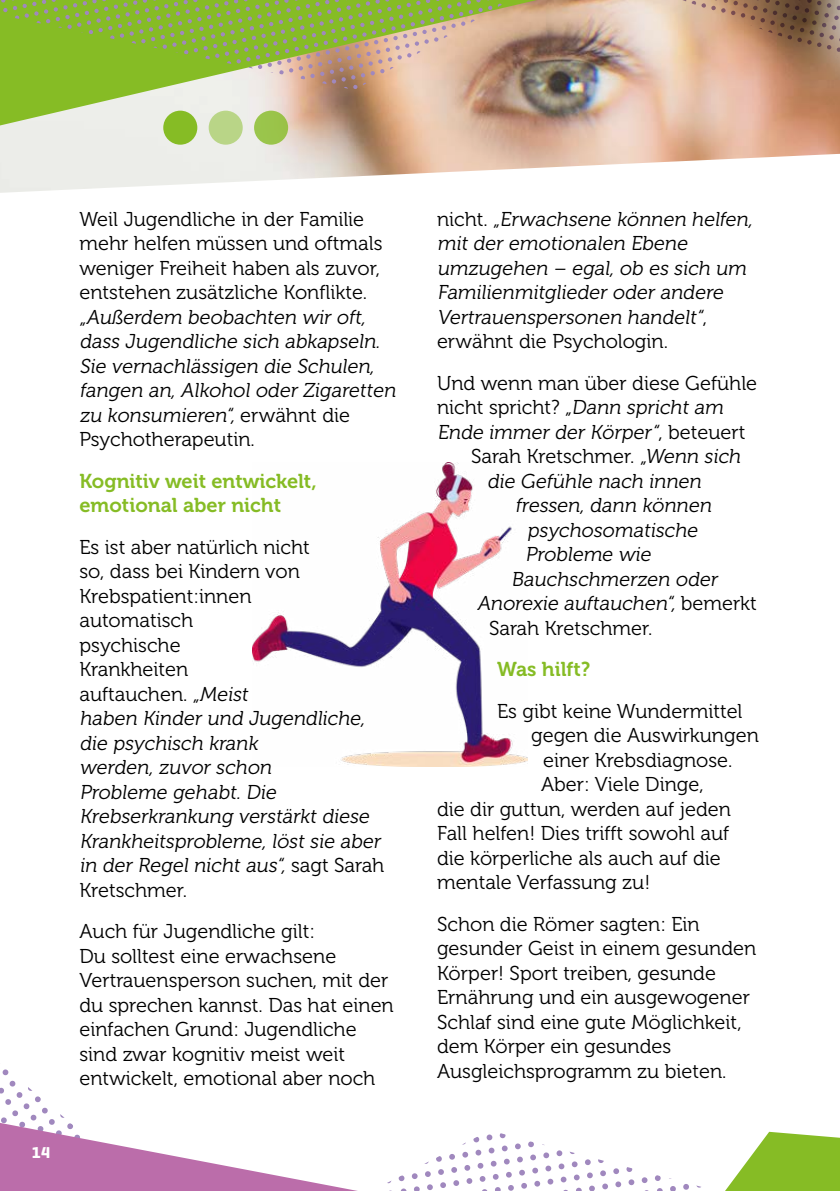
<style>
.page{position:relative;width:840px;height:1191px;background:#fff}
.page>*{position:absolute;margin:0;border:0;box-sizing:border-box;transform-origin:0 0}
.body{font:20px/24.4px "Museo 300";color:#000}
.body-2{font:italic 20px/24.4px "Museo 300";color:#000}
.body-3{font:20px/24.4px "Museo 700";color:#86bc25}
.t1{font:700 16px "Geogrotesque";color:#fff}
.s1{font-style:italic}
.s2{font-style:normal}
</style>
<div class="page">
<img style="left:0;top:83px;width:839px;height:110px">
<svg style="left:0;top:1069px;width:358px;height:122px"></svg>
<svg style="left:0;top:0;width:536px;height:125px;background:#c8bb97"></svg>
<svg style="left:0;top:0;width:510px;height:91px;background:#a2b656"></svg>
<svg style="left:725px;top:1131px;width:114px;height:60px"></svg>
<svg style="left:683px;top:1184px;width:5px;height:6px"></svg>
<svg style="left:670px;top:1186px;width:5px;height:5px"></svg>
<svg style="left:657px;top:1188px;width:5px;height:3px"></svg>
<svg style="left:655px;top:1175px;width:5px;height:6px"></svg>
<svg style="left:641px;top:1177px;width:6px;height:6px"></svg>
<svg style="left:626px;top:1167px;width:6px;height:5px"></svg>
<svg style="left:628px;top:1179px;width:6px;height:6px"></svg>
<svg style="left:612px;top:1168px;width:7px;height:6px"></svg>
<svg style="left:615px;top:1181px;width:6px;height:6px"></svg>
<svg style="left:598px;top:1159px;width:5px;height:4px"></svg>
<svg style="left:600px;top:1170px;width:5px;height:6px"></svg>
<svg style="left:601px;top:1183px;width:7px;height:6px"></svg>
<svg style="left:585px;top:1159px;width:5px;height:6px"></svg>
<svg style="left:587px;top:1172px;width:5px;height:6px"></svg>
<svg style="left:589px;top:1185px;width:5px;height:6px"></svg>
<svg style="left:571px;top:1161px;width:6px;height:6px"></svg>
<svg style="left:573px;top:1174px;width:6px;height:6px"></svg>
<svg style="left:576px;top:1187px;width:5px;height:4px"></svg>
<svg style="left:556px;top:1150px;width:6px;height:6px"></svg>
<svg style="left:558px;top:1163px;width:6px;height:6px"></svg>
<svg style="left:560px;top:1176px;width:6px;height:6px"></svg>
<svg style="left:543px;top:1152px;width:6px;height:6px"></svg>
<svg style="left:545px;top:1165px;width:6px;height:6px"></svg>
<svg style="left:547px;top:1178px;width:6px;height:6px"></svg>
<svg style="left:527px;top:1141px;width:7px;height:6px"></svg>
<svg style="left:529px;top:1154px;width:7px;height:6px"></svg>
<svg style="left:532px;top:1167px;width:6px;height:6px"></svg>
<svg style="left:534px;top:1180px;width:6px;height:6px"></svg>
<svg style="left:515px;top:1143px;width:5px;height:6px"></svg>
<svg style="left:517px;top:1156px;width:5px;height:6px"></svg>
<svg style="left:518px;top:1169px;width:7px;height:6px"></svg>
<svg style="left:520px;top:1182px;width:7px;height:6px"></svg>
<svg style="left:499px;top:1133px;width:6px;height:5px"></svg>
<svg style="left:501px;top:1145px;width:6px;height:6px"></svg>
<svg style="left:504px;top:1158px;width:5px;height:6px"></svg>
<svg style="left:506px;top:1171px;width:5px;height:6px"></svg>
<svg style="left:507px;top:1184px;width:7px;height:7px"></svg>
<svg style="left:486px;top:1134px;width:6px;height:6px"></svg>
<svg style="left:488px;top:1147px;width:6px;height:6px"></svg>
<svg style="left:490px;top:1160px;width:6px;height:6px"></svg>
<svg style="left:492px;top:1174px;width:6px;height:5px"></svg>
<svg style="left:495px;top:1187px;width:5px;height:4px"></svg>
<svg style="left:473px;top:1137px;width:6px;height:5px"></svg>
<svg style="left:475px;top:1149px;width:6px;height:6px"></svg>
<svg style="left:477px;top:1162px;width:6px;height:6px"></svg>
<svg style="left:479px;top:1175px;width:6px;height:7px"></svg>
<svg style="left:462px;top:1151px;width:6px;height:6px"></svg>
<svg style="left:464px;top:1164px;width:6px;height:7px"></svg>
<svg style="left:466px;top:1177px;width:6px;height:7px"></svg>
<svg style="left:449px;top:1154px;width:6px;height:5px"></svg>
<svg style="left:451px;top:1166px;width:6px;height:7px"></svg>
<svg style="left:453px;top:1180px;width:6px;height:6px"></svg>
<svg style="left:435px;top:1155px;width:7px;height:7px"></svg>
<svg style="left:437px;top:1168px;width:7px;height:7px"></svg>
<svg style="left:440px;top:1182px;width:6px;height:6px"></svg>
<div style="left:424px;top:1171px;width:7px;height:6px;background:#a088be;border-radius:50%"></div>
<svg style="left:426px;top:1184px;width:7px;height:6px"></svg>
<svg style="left:411px;top:1173px;width:6px;height:6px"></svg>
<svg style="left:414px;top:1186px;width:5px;height:5px"></svg>
<svg style="left:398px;top:1175px;width:6px;height:6px"></svg>
<svg style="left:401px;top:1188px;width:5px;height:3px"></svg>
<div style="left:254px;top:111px;width:34px;height:34px;background:#9ac44a;border-radius:50%"></div>
<div style="left:163px;top:111px;width:34px;height:34px;background:#86bc25;border-radius:50%"></div>
<div style="left:208px;top:111px;width:34px;height:34px;background:#b9d587;border-radius:50%"></div>
<img style="left:523px;top:0;width:316px;height:83px">
<img style="left:252px;top:462px;width:275px;height:305px">
<p class="t1" style="left:32px;top:1142px;width:20px">14</p>
<p class="body" style="left:79px;top:207px;width:321px">Weil Jugendliche in der Familie mehr helfen müssen und oftmals weniger Freiheit haben als zuvor, entstehen zusätzliche Konflikte. <span class="s1">„Außerdem beobachten wir oft, dass Jugendliche sich abkapseln.<br>Sie vernachlässigen die Schulen, fangen an, Alkohol oder Zigaretten zu konsumieren“,</span> e r w ä h n t d i e<br>Psychotherapeutin.</p>
<p class="body-3" style="left:79px;top:469px;width:238px">Kognitiv weit entwickelt, emotional aber nicht</p>
<p class="body-2" style="left:79px;top:535px;width:306px"><span class="s2">Es ist aber natürlich nicht<br>so, dass bei Kindern von<br>Krebspatient:innen<br>automatisch<br>psychische<br>Krankheiten<br>auftauchen.</span> „Meist<br>haben Kinder und Jugendliche, die psychisch krank<br>werden, zuvor schon<br>Probleme gehabt. Die<br>Krebserkrankung verstärkt diese<br>Krankheitsprobleme, löst sie aber in der Regel nicht aus“, <span class="s2">s a g t S a ra h<br>Kretschmer.</span></p>
<p class="body" style="left:79px;top:919px;width:316px">Auch für Jugendliche gilt:<br>Du solltest eine erwachsene<br>Vertrauensperson suchen, mit der du sprechen kannst. Das hat einen einfachen Grund: Jugendliche sind zwar kognitiv meist weit entwickelt, emotional aber noch</p>
<p class="body-2" style="left:437px;top:207px;width:320px"><span class="s2">n i c h t .</span> „Erwachsene können helfen, mit der emotionalen Ebene umzugehen – egal, ob es sich um<br>Familienmitglieder oder andere<br>Vertrauenspersonen handelt“<span class="s2">, erwähnt die Psychologin.</span></p>
<p class="body" style="left:437px;top:371px;width:321px">Und wenn man über diese Gefühle</p>
<p class="body-2" style="left:437px;top:395px;width:291px"><span class="s2">nicht spricht?</span> „Dann spricht am</p>
<p class="body-2" style="left:437px;top:420px;width:310px">Ende immer der Körper“<span class="s2">, b e t e u e r t</span></p>
<p class="body" style="left:471px;top:444px;width:274px">Sarah Kretschmer. <span class="s1">„Wenn sich</span></p>
<p class="body-2" style="left:487px;top:469px;width:219px">die Gefühle nach innen</p>
<p class="body-2" style="left:515px;top:493px;width:201px">fressen, dann können</p>
<p class="body-2" style="left:527px;top:518px;width:175px">psychosomatische</p>
<p class="body-2" style="left:525px;top:542px;width:131px">Probleme wie</p>
<p class="body-2" style="left:511px;top:567px;width:211px">Bauchschmerzen oder</p>
<p class="body-2" style="left:477px;top:591px;width:281px">Anorexie auftauchen“, <span class="s2">b e m e r k t</span></p>
<p class="body" style="left:489px;top:616px;width:165px">Sarah Kretschmer.</p>
<p class="body-3" style="left:497px;top:657px;width:95px">Was hilft?</p>
<p class="body" style="left:497px;top:699px;width:247px">Es gibt keine Wundermittel</p>
<p class="body" style="left:531px;top:723px;width:229px">gegen die Auswirkungen</p>
<p class="body" style="left:543px;top:748px;width:191px">einer Krebsdiagnose.</p>
<p class="body" style="left:541px;top:772px;width:164px">Aber: Viele Dinge,</p>
<p class="body" style="left:437px;top:797px;width:295px">die dir guttun, werden auf jeden</p>
<p class="body" style="left:437px;top:821px;width:294px">Fall helfen! Dies trifft sowohl auf</p>
<p class="body" style="left:437px;top:846px;width:285px">die körperliche als auch auf die</p>
<p class="body" style="left:437px;top:870px;width:215px">mentale Verfassung zu!</p>
<p class="body" style="left:437px;top:912px;width:320px">Schon die Römer sagten: Ein gesunder Geist in einem gesunden<br>Körper! Sport treiben, gesunde<br>Ernährung und ein ausgewogener<br>Schlaf sind eine gute Möglichkeit, dem Körper ein gesundes<br>Ausgleichsprogramm zu bieten.</p>
</div>
